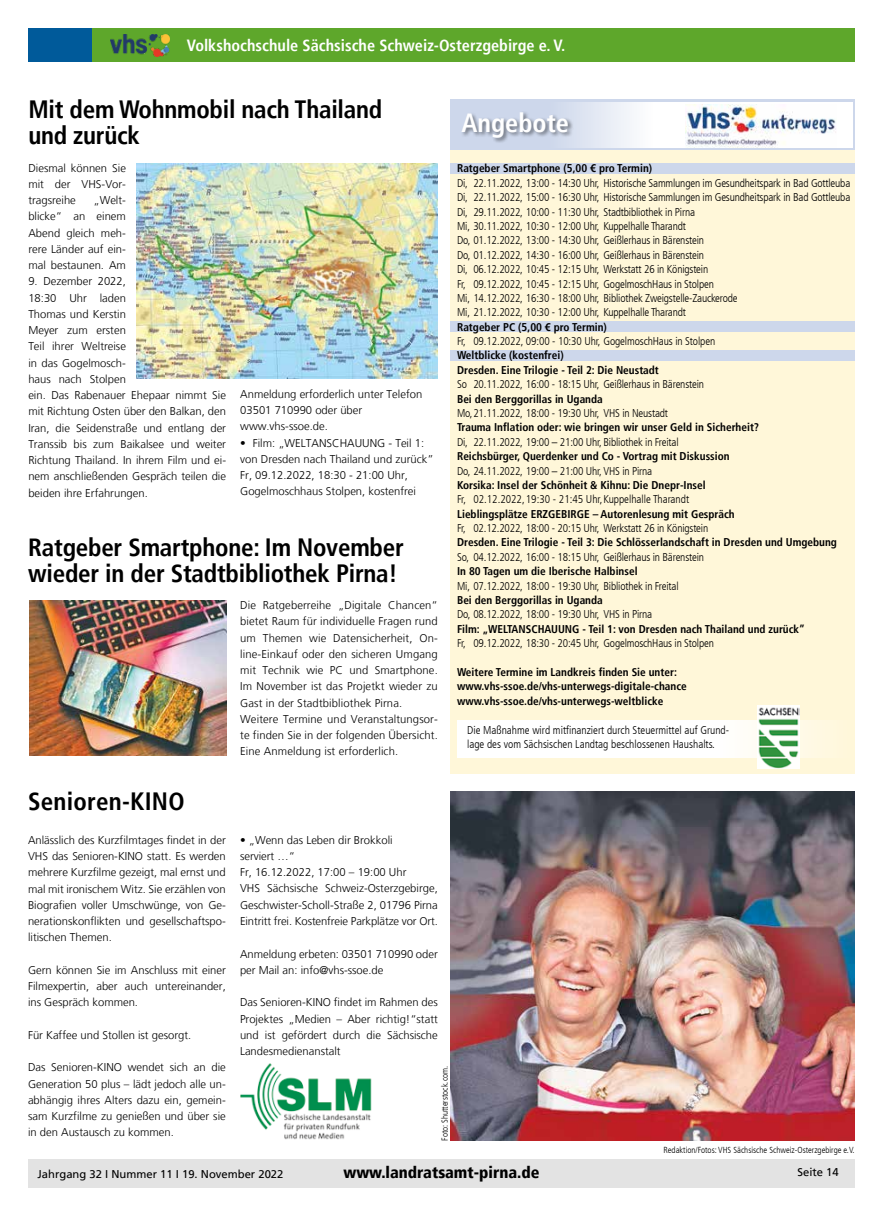
<style>
.page{position:relative;width:883px;height:1216px;background:#fff}
.page>*{position:absolute;margin:0;border:0;box-sizing:border-box;transform-origin:0 0}
.t1{font:700 condensed 26.25px "Frutiger";color:#fff}
.t2{font:700 condensed 25px/26.2px "Frutiger";letter-spacing:-.01em;color:#000}
.t3{font:700 condensed 25px "Frutiger";letter-spacing:.01em;color:#000}
.t4{font:700 condensed 16.25px "Frutiger";color:#fff}
.t5{font:900 condensed 16.25px "Frutiger";color:#000}
.t6{font:300 11.25px/16.2px "Frutiger";color:#000;text-align:justify}
.t7{font:300 condensed 11.25px/14.4px "Frutiger";letter-spacing:-.015em;color:#000}
.t8{font:700 condensed 11.25px/14.4px "Frutiger";color:#000}
.t9{font:11.25px "Frutiger";color:#000}
.t10{font:300 condensed 8.75px "Frutiger";color:#000}
</style>
<div class="page">
<div style="left:40px;top:28px;width:814px;height:34px;background:#5ea72b"></div>
<div style="left:28px;top:28px;width:64px;height:34px;background:#005a9a"></div>
<div style="left:28px;top:1159px;width:826px;height:28px;background:#e3e3e3"></div>
<div style="left:450px;top:99px;width:404px;height:674px;background:#fff7d9"></div>
<div style="left:450px;top:99px;width:404px;height:51px;background:#cdd7eb"></div>
<div style="left:450px;top:163px;width:404px;height:11px;background:#cdd7eb"></div>
<div style="left:450px;top:321px;width:404px;height:11px;background:#cdd7eb"></div>
<div style="left:450px;top:350px;width:404px;height:11px;background:#cdd7eb"></div>
<img style="left:111px;top:34px;width:58px;height:22px">
<svg style="left:572px;top:102px;width:280px;height:45px;background:#f3f5fa"></svg>
<div style="left:460px;top:111px;width:114px;height:32px;background:#000;opacity:.5"></div>
<img style="left:685px;top:104px;width:151px;height:43px">
<div style="left:457px;top:720px;width:393px;height:37px;background:#fff"></div>
<img style="left:756px;top:705px;width:42px;height:63px">
<img style="left:29px;top:600px;width:197px;height:155px">
<img style="left:450px;top:791px;width:404px;height:349px">
<img style="left:240px;top:1063px;width:132px;height:77px">
<img style="left:136px;top:163px;width:301px;height:215px">
<h3 class="t4" style="left:187px;top:35px;width:380px">Volkshochschule Sächsische Schweiz-Osterzgebirge e. V.</h3>
<h2 class="t2" style="left:28px;top:96px;width:355px">Mit dem Wohnmobil nach Thailand und zurück</h2>
<p class="t6" style="left:28px;top:160px;width:99px">Diesmal können Sie mit der VHS-Vor&shy;tragsreihe</p>
<p class="t6" style="left:28px;top:192px;width:99px;text-indent:65px">„Welt&shy;blicke“ an einem Abend gleich meh&shy;rere Länder auf ein&shy;mal bestaunen. Am</p>
<p class="t6" style="left:28px;top:273px;width:199px;text-align:left">9. Dezember 2022,<br>18:30 Uhr laden<br>Thomas und Kerstin<br>Meyer zum ersten<br>Teil ihrer Weltreise<br>in das Gogelmosch-<br>haus nach Stolpen<br>ein. Das Rabenauer Ehepaar nimmt Sie mit Richtung Osten über den Balkan, den<br>Iran, die Seidenstraße und entlang der<br>Transsib bis zum Baikalsee und weiter<br>Richtung Thailand. In ihrem Film und ei&shy;nem anschließenden Gespräch teilen die beiden ihre Erfahrungen.</p>
<p class="t6" style="left:240px;top:386px;width:183px;text-align:left">Anmeldung erforderlich unter Telefon<br>03501 710990 oder über www.vhs-ssoe.de.</p>
<p class="t6" style="left:240px;top:435px;width:195px;text-align:left">• Film: „WELTANSCHAUUNG - Teil 1: von Dresden nach Thailand und zurück” Fr, 09.12.2022, 18:30 - 21:00 Uhr, Gogelmoschhaus Stolpen, kostenfrei</p>
<h2 class="t2" style="left:28px;top:533px;width:377px">Ratgeber Smartphone: Im November wieder in der Stadtbibliothek Pirna!</h2>
<p class="t6" style="left:240px;top:597px;width:199px;text-align:left">Die Ratgeberreihe „Digitale Chancen“ bietet Raum für individuelle Fragen rund um Themen wie Datensicherheit, On&shy;line-Einkauf oder den sicheren Umgang mit Technik wie PC und Smartphone.<br>Im November ist das Projetkt wieder zu Gast in der Stadtbibliothek Pirna.<br>Weitere Termine und Veranstaltungsor&shy;te finden Sie in der folgenden Übersicht.<br>Eine Anmeldung ist erforderlich.</p>
<h1 class="t1" style="left:461px;top:107px;width:109px">Angebote</h1>
<p class="t8" style="left:457px;top:161px;width:196px">Ratgeber Smartphone (5,00 € pro Termin)</p>
<p class="t7" style="left:457px;top:176px;width:394px">Di, 22.11.2022, 13:00 - 14:30 Uhr, Historische Sammlungen im Gesundheitspark in Bad Gottleuba Di, 22.11.2022, 15:00 - 16:30 Uhr, Historische Sammlungen im Gesundheitspark in Bad Gottleuba Di, 29.11.2022, 10:00 - 11:30 Uhr, Stadtbibliothek in Pirna<br>Mi, 30.11.2022, 10:30 - 12:00 Uhr, Kuppelhalle Tharandt<br>Do, 01.12.2022, 13:00 - 14:30 Uhr, Geißlerhaus in Bärenstein<br>Do, 01.12.2022, 14:30 - 16:00 Uhr, Geißlerhaus in Bärenstein<br>Di, 06.12.2022, 10:45 - 12:15 Uhr, Werkstatt 26 in Königstein<br>Fr, 09.12.2022, 10:45 - 12:15 Uhr, GogelmoschHaus in Stolpen<br>Mi, 14.12.2022, 16:30 - 18:00 Uhr, Bibliothek Zweigstelle-Zauckerode<br>Mi, 21.12.2022, 10:30 - 12:00 Uhr, Kuppelhalle Tharandt</p>
<p class="t8" style="left:457px;top:319px;width:151px">Ratgeber PC (5,00 € pro Termin)</p>
<p class="t7" style="left:457px;top:334px;width:259px">Fr, 09.12.2022, 09:00 - 10:30 Uhr, GogelmoschHaus in Stolpen</p>
<p class="t8" style="left:457px;top:348px;width:203px">Weltblicke (kostenfrei)<br>Dresden. Eine Trilogie - Teil 2: Die Neustadt</p>
<p class="t7" style="left:457px;top:377px;width:248px">So 20.11.2022, 16:00 - 18:15 Uhr, Geißlerhaus in Bärenstein</p>
<p class="t8" style="left:457px;top:391px;width:147px">Bei den Berggorillas in Uganda</p>
<p class="t7" style="left:457px;top:406px;width:212px">Mo,21.11.2022, 18:00 - 19:30 Uhr, VHS in Neustadt</p>
<p class="t8" style="left:457px;top:420px;width:303px">Trauma Inflation oder: wie bringen wir unser Geld in Sicherheit?</p>
<p class="t7" style="left:457px;top:435px;width:223px">Di, 22.11.2022, 19:00 – 21:00 Uhr, Bibliothek in Freital</p>
<p class="t8" style="left:457px;top:449px;width:274px">Reichsbürger, Querdenker und Co - Vortrag mit Diskussion</p>
<p class="t7" style="left:457px;top:463px;width:197px">Do, 24.11.2022, 19:00 – 21:00 Uhr, VHS in Pirna</p>
<p class="t8" style="left:457px;top:478px;width:250px">Korsika: Insel der Schönheit &amp; Kihnu: Die Dnepr-Insel</p>
<p class="t7" style="left:457px;top:492px;width:233px">Fr, 02.12.2022,19:30 - 21:45 Uhr,Kuppelhalle Tharandt</p>
<p class="t8" style="left:457px;top:506px;width:279px">Lieblingsplätze ERZGEBIRGE – Autorenlesung mit Gespräch</p>
<p class="t7" style="left:457px;top:521px;width:252px">Fr, 02.12.2022, 18:00 - 20:15 Uhr, Werkstatt 26 in Königstein</p>
<p class="t8" style="left:457px;top:535px;width:381px">Dresden. Eine Trilogie - Teil 3: Die Schlösserlandschaft in Dresden und Umgebung</p>
<p class="t7" style="left:457px;top:550px;width:248px">So, 04.12.2022, 16:00 - 18:15 Uhr, Geißlerhaus in Bärenstein</p>
<p class="t8" style="left:457px;top:564px;width:182px">In 80 Tagen um die Iberische Halbinsel</p>
<p class="t7" style="left:457px;top:578px;width:223px">Mi, 07.12.2022, 18:00 - 19:30 Uhr, Bibliothek in Freital</p>
<p class="t8" style="left:457px;top:593px;width:147px">Bei den Berggorillas in Uganda</p>
<p class="t7" style="left:457px;top:607px;width:197px">Do, 08.12.2022, 18:00 - 19:30 Uhr, VHS in Pirna</p>
<p class="t8" style="left:457px;top:621px;width:349px">Film: „WELTANSCHAUUNG - Teil 1: von Dresden nach Thailand und zurück”</p>
<p class="t7" style="left:457px;top:636px;width:258px">Fr, 09.12.2022, 18:30 - 20:45 Uhr, GogelmoschHaus in Stolpen</p>
<p class="t8" style="left:457px;top:665px;width:231px">Weitere Termine im Landkreis finden Sie unter: www.vhs-ssoe.de/vhs-unterwegs-digitale-chance www.vhs-ssoe.de/vhs-unterwegs-weltblicke</p>
<p class="t7" style="left:467px;top:722px;width:263px">Die Maßnahme wird mitfinanziert durch Steuermittel auf Grund&shy;lage des vom Sächsischen Landtag beschlossenen Haushalts.</p>
<h2 class="t3" style="left:28px;top:786px;width:158px">Senioren-KINO</h2>
<p class="t6" style="left:28px;top:832px;width:199px">Anlässlich des Kurzfilmtages findet in der VHS das Senioren-KINO statt. Es werden mehrere Kurzfilme gezeigt, mal ernst und mal mit ironischem Witz. Sie erzählen von Biografien voller Umschwünge, von Ge&shy;nerationskonflikten und gesellschaftspo&shy;litischen Themen.</p>
<p class="t6" style="left:28px;top:961px;width:199px">Gern können Sie im Anschluss mit einer Filmexpertin, aber auch untereinander, ins Gespräch kommen.</p>
<p class="t6" style="left:28px;top:1026px;width:165px">Für Kaffee und Stollen ist gesorgt.</p>
<p class="t6" style="left:28px;top:1059px;width:199px">Das Senioren-KINO wendet sich an die Generation 50 plus – lädt jedoch alle un&shy;abhängig ihres Alters dazu ein, gemein&shy;sam Kurzfilme zu genießen und über sie in den Austausch zu kommen.</p>
<p class="t6" style="left:240px;top:831px;width:199px;text-align:left">• „Wenn das Leben dir Brokkoli<br>serviert …“<br>Fr, 16.12.2022, 17:00 – 19:00 Uhr<br>VHS Sächsische Schweiz-Osterzgebirge, Geschwister-Scholl-Straße 2, 01796 Pirna Eintritt frei. Kostenfreie Parkplätze vor Ort.</p>
<p class="t6" style="left:240px;top:945px;width:199px">Anmeldung erbeten: 03501 710990 oder per Mail an: info@vhs-ssoe.de</p>
<p class="t6" style="left:240px;top:994px;width:199px">Das Senioren-KINO findet im Rahmen des Projektes „Medien – Aber richtig!“statt und ist gefördert durch die Sächsische Landesmedienanstalt</p>
<p class="t10" style="left:439px;top:1140px;width:76px;rotate:-90deg">Foto: Shutterstock.com.</p>
<p class="t10" style="left:663px;top:1144px;width:192px">Redaktion/Fotos: VHS Sächsische Schweiz-Osterzgebirge e.V.</p>
<p class="t9" style="left:38px;top:1167px;width:247px">Jahrgang 32 I Nummer 11 I 19. November 2022</p>
<h3 class="t5" style="left:343px;top:1162px;width:197px">www.landratsamt-pirna.de</h3>
<p class="t9" style="left:797px;top:1165px;width:43px">Seite 14</p>
</div>
